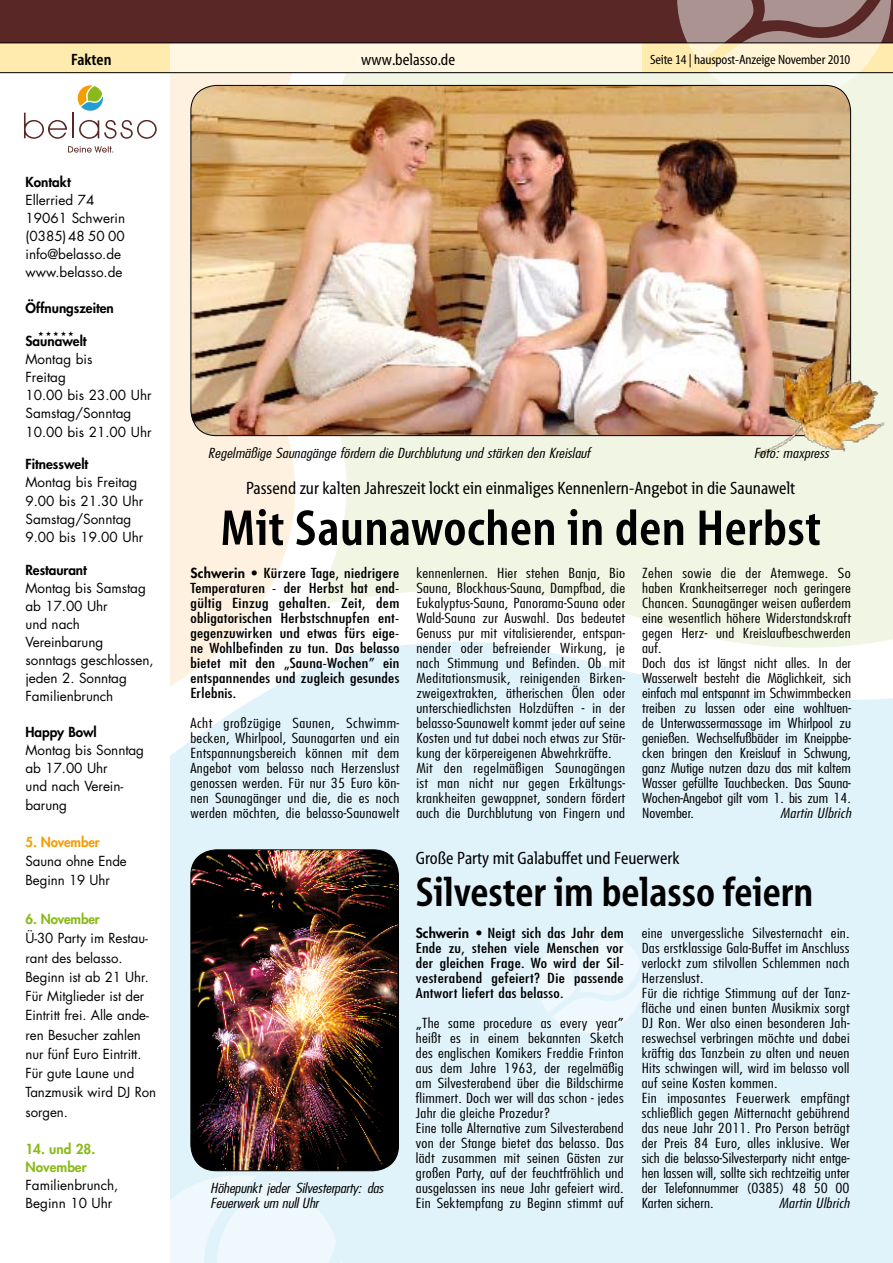
<style>
.page{position:relative;width:893px;height:1263px;background:#fff}
.page>*{position:absolute;margin:0;border:0;box-sizing:border-box;transform-origin:0 0}
.t1{font:700 51px "The Berlin";letter-spacing:.01em;color:#000}
.t2{font:700 42px "The Berlin";color:#000}
.t3{font:18px "The Berlin Table";color:#000}
.t4{font:18px "The Berlin";color:#000}
.t5{font:16.5px "The Berlin";color:#000}
.t6{font:700 16.5px "The Berlin";color:#000}
.t7{font:300 condensed 13.5px/15px "Futura";letter-spacing:.015em;color:#000;scale:1.25 1}
.t8{font:13.5px/18px "Futura LT";letter-spacing:-.005em;color:#000}
.t9{font:condensed 13.5px/15px "Futura";letter-spacing:.015em;color:#000;text-align:justify;scale:1.25 1}
.t10{font:italic 300 condensed 13.5px/15px "Futura";letter-spacing:.005em;color:#000;scale:1.25 1}
.t11{font:800 13.5px "Futura LT";color:#000}
.t12{font:13.5px "The Berlin Table";letter-spacing:-.01em;color:#000}
.t13{font:800 13.5px/18px "Futura LT";color:#89ba19}
.t14{font:800 13.5px "Futura LT";letter-spacing:-.01em;color:#f49e07}
.s1{font-family:"Futura LT";font-weight:800;font-stretch:normal}
</style>
<div class="page">
<div style="left:170px;top:653px;width:723px;height:610px;background:#e0f2fa"></div>
<svg style="left:170px;top:73px;width:159px;height:910px"></svg>
<svg style="left:314px;top:73px;width:579px;height:580px;fill:#f1f6e4"></svg>
<svg style="left:537px;top:929px;width:107px;height:105px"></svg>
<svg style="left:170px;top:1174px;width:173px;height:89px"></svg>
<div style="left:0;top:43px;width:170px;height:29px;background:#ffebad"></div>
<div style="left:170px;top:43px;width:472px;height:29px;background:#fff7e2"></div>
<div style="left:642px;top:43px;width:251px;height:30px;background:#ffebad"></div>
<div style="left:0;top:0;width:893px;height:43px;background:#592826"></div>
<svg style="left:677px;top:0;width:214px;height:104px"></svg>
<hr style="left:0;top:43px;width:893px;height:1px;background:#000">
<hr style="left:0;top:72px;width:893px;height:1px;background:#000">
<svg style="left:24px;top:113px;width:43px;height:26px"></svg>
<hr style="left:72px;top:113px;width:2px;height:25px;background:#592826">
<svg style="left:79px;top:120px;width:78px;height:19px"></svg>
<svg style="left:68px;top:146px;width:45px;height:7px"></svg>
<svg style="left:78px;top:85px;width:25px;height:26px"></svg>
<img style="left:191px;top:85px;width:660px;height:351px;border-radius:26px">
<img style="left:191px;top:850px;width:207px;height:321px;border-radius:26px">
<div style="left:190px;top:849px;width:209px;height:322px;border:1px solid #000;border-radius:26px"></div>
<img style="left:711px;top:342px;width:182px;height:141px">
<p class="t6" style="left:71px;top:51px;width:42px">Fakten</p>
<p class="t5" style="left:361px;top:51px;width:96px">www.belasso.de</p>
<p class="t12" style="left:650px;top:53px;width:202px">Seite 14 | hauspost-Anzeige November 2010</p>
<p class="t11" style="left:26px;top:173px;width:47px">Kontakt</p>
<p class="t8" style="left:26px;top:191px;width:101px">Ellerried 74<br>19061 Schwerin (0385)48 50 00 info@belasso.de www.belasso.de</p>
<p class="t11" style="left:26px;top:299px;width:90px">Öffnungs-zeiten</p>
<p class="t11" style="left:26px;top:332px;width:63px">Saunawelt</p>
<p class="t8" style="left:26px;top:350px;width:128px">Montag bis<br>Freitag<br>10.00 bis 23.00 Uhr<br>Samstag/Sonntag<br>10.00 bis 21.00 Uhr</p>
<p class="t11" style="left:26px;top:455px;width:64px">Fitnesswelt</p>
<p class="t8" style="left:26px;top:474px;width:119px">Montag bis Freitag<br>9.00 bis 21.30 Uhr<br>Samstag/Sonntag<br>9.00 bis 19.00 Uhr</p>
<p class="t11" style="left:26px;top:560px;width:63px">Restaurant</p>
<p class="t8" style="left:26px;top:579px;width:130px">Montag bis Samstag ab 17.00 Uhr<br>und nach<br>Vereinbarung sonntags geschlossen, jeden 2. Sonntag<br>Familienbrunch</p>
<p class="t11" style="left:26px;top:723px;width:73px">Happy Bowl</p>
<p class="t8" style="left:26px;top:741px;width:120px">Montag bis Sonntag ab 17.00 Uhr<br>und nach Verein&shy;barung</p>
<p class="t14" style="left:26px;top:833px;width:76px">5. November</p>
<p class="t8" style="left:26px;top:852px;width:103px;line-height:19.2px">Sauna ohne Ende<br>Beginn 19 Uhr</p>
<p class="t13" style="left:26px;top:910px;width:76px">6. November</p>
<p class="t8" style="left:26px;top:929px;width:132px;line-height:19.2px">Ü-30 Party im Restau&shy;rant des belasso.<br>Beginn ist ab 21 Uhr.<br>Für Mitglieder ist der<br>Eintritt frei. Alle ande&shy;ren Besucher zahlen nur fünf Euro Eintritt.<br>Für gute Laune und<br>Tanzmusik wird DJ Ron sorgen.</p>
<p class="t13" style="left:26px;top:1140px;width:71px">14. und 28.<br>November</p>
<p class="t8" style="left:26px;top:1176px;width:94px">Familienbrunch,<br>Beginn 10 Uhr</p>
<p class="t10" style="left:208px;top:445px;width:307px">Regelmäßige Saunagänge fördern die Durchblutung und stärken den Kreislauf</p>
<p class="t10" style="left:754px;top:445px;width:62px">Foto: maxpress</p>
<h3 class="t3" style="left:246px;top:479px;width:551px">Passend zur kalten Jahreszeit lockt ein einmaliges Kennenlern-Angebot in die Saunawelt</h3>
<h1 class="t1" style="left:220px;top:502px;width:602px">Mit Saunawochen in den Herbst</h1>
<p class="t9" style="left:191px;top:565px;width:169px"><span class="s1">Schwerin •</span> Kürzere Tage, niedrigere Temperaturen - der Herbst hat end&shy;gültig Einzug gehalten. Zeit, dem obligatorischen Herbstschnupfen ent&shy;gegenzuwirken und etwas fürs eige&shy;ne Wohlbefinden zu tun. Das belasso bietet mit den „Sauna-Wochen” ein entspannendes und zugleich gesundes Erlebnis.</p>
<p class="t7" style="left:191px;top:715px;width:169px;text-align:justify">Acht großzügige Saunen, Schwimm&shy;becken, Whirlpool, Saunagarten und ein Entspannungsbereich können mit dem Angebot vom belasso nach Herzenslust genossen werden. Für nur 35 Euro kön&shy;nen Saunagänger und die, die es noch werden möchten, die belasso-Saunawelt</p>
<p class="t10" style="left:210px;top:1180px;width:140px">Höhepunkt jeder Silvesterparty: das<br>Feuerwerk um null Uhr</p>
<p class="t7" style="left:416px;top:565px;width:169px">kennenlernen. Hier stehen Banja, Bio Sauna, Blockhaus-Sauna, Dampfbad, die Eukalyptus-Sauna, Panorama-Sauna oder Wald-Sauna zur Auswahl. Das bedeutet Genuss pur mit vitalisierender, entspan&shy;nender oder befreiender Wirkung, je nach Stimmung und Befinden. Ob mit Meditationsmusik, reinigenden Birken&shy;zweigextrakten, ätherischen Ölen oder unterschiedlichsten Holzdüften - in der belasso-Saunawelt kommt jeder auf seine Kosten und tut dabei noch etwas zur Stär&shy;kung der körpereigenen Abwehrkräfte.<br>Mit den regelmäßigen Saunagängen ist man nicht nur gegen Erkältungs&shy;krankheiten gewappnet, sondern fördert auch die Durchblutung von Fingern und</p>
<p class="t7" style="left:642px;top:565px;width:169px">Zehen sowie die der Atemwege. So haben Krankheitserreger noch geringere Chancen. Saunagänger weisen außerdem eine wesentlich höhere Widerstandskraft gegen Herz- und Kreislaufbeschwerden auf.<br>Doch das ist längst nicht alles. In der Wasserwelt besteht die Möglichkeit, sich einfach mal entspannt im Schwimmbecken treiben zu lassen oder eine wohltuen&shy;de Unterwassermassage im Whirlpool zu genießen. Wechselfußbäder im Kneippbe&shy;cken bringen den Kreislauf in Schwung, ganz Mutige nutzen dazu das mit kaltem Wasser gefüllte Tauchbecken. Das Sauna-Wochen-Angebot gilt vom 1. bis zum 14.<br>November.</p>
<p class="t10" style="left:780px;top:805px;width:58px">Martin Ulbrich</p>
<h3 class="t4" style="left:416px;top:849px;width:265px">Große Party mit Galabuffet und Feuerwerk</h3>
<h2 class="t2" style="left:416px;top:871px;width:399px">Silvester im belasso feiern</h2>
<p class="t9" style="left:416px;top:925px;width:168px"><span class="s1">Schwerin •</span> Neigt sich das Jahr dem Ende zu, stehen viele Menschen vor der gleichen Frage. Wo wird der Sil&shy;vesterabend gefeiert? Die passende Antwort liefert das belasso.</p>
<p class="t7" style="left:416px;top:1015px;width:168px">„The same procedure as every year” heißt es in einem bekannten Sketch des englischen Komikers Freddie Frinton aus dem Jahre 1963, der regelmäßig am Silvesterabend über die Bildschirme flimmert. Doch wer will das schon - jedes Jahr die gleiche Prozedur?<br>Eine tolle Alternative zum Silvesterabend von der Stange bietet das belasso. Das lädt zusammen mit seinen Gästen zur großen Party, auf der feuchtfröhlich und ausgelassen ins neue Jahr gefeiert wird.<br>Ein Sektempfang zu Beginn stimmt auf</p>
<p class="t7" style="left:642px;top:925px;width:168px">eine unvergessliche Silvesternacht ein.<br>Das erstklassige Gala-Buffet im Anschluss verlockt zum stilvollen Schlemmen nach Herzenslust.<br>Für die richtige Stimmung auf der Tanz&shy;fläche und einen bunten Musikmix sorgt DJ Ron. Wer also einen besonderen Jah&shy;reswechsel verbringen möchte und dabei kräftig das Tanzbein zu alten und neuen Hits schwingen will, wird im belasso voll auf seine Kosten kommen.<br>Ein imposantes Feuerwerk empfängt schließlich gegen Mitternacht gebührend das neue Jahr 2011. Pro Person beträgt der Preis 84 Euro, alles inklusive. Wer sich die belasso-Silvesterparty nicht entge&shy;hen lassen will, sollte sich rechtzeitig unter der Telefonnummer (0385) 48 50 00<br>Karten sichern.</p>
<p class="t10" style="left:779px;top:1195px;width:58px">Martin Ulbrich</p>
</div>
